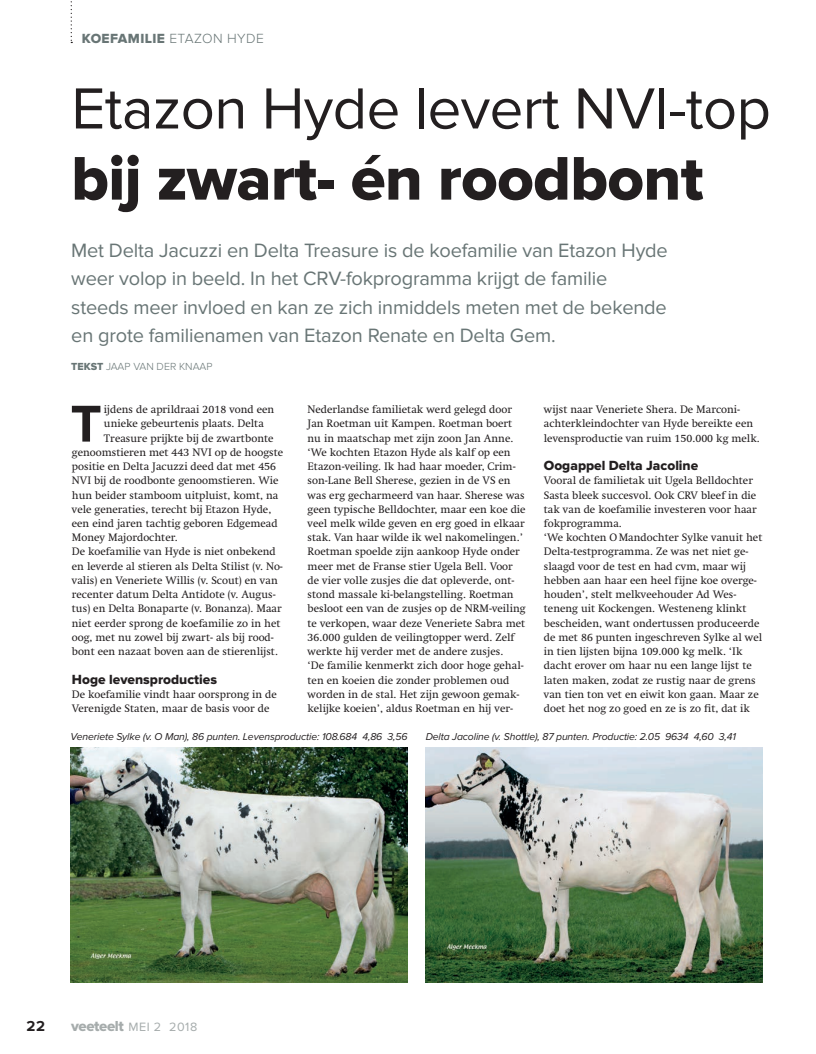
<style>
.page{position:relative;width:816px;height:1054px;background:#fff}
.page>*{position:absolute;margin:0;border:0;box-sizing:border-box;transform-origin:0 0}
.t1{font:63.75px "Proxima Nova Extrabld";letter-spacing:-.01em;color:#231f20}
.t2{font:60px "Proxima Nova";letter-spacing:-.01em;color:#231f20}
.t3{font:700 53.62px "Proxima Nova";color:#231f20}
.t4{font:20px/28.5px "Proxima Nova";letter-spacing:-.01em;color:#687575}
.t5{font:15px "Proxima Nova Extrabld";letter-spacing:-.02em;color:#a6acac}
.t6{font:700 15px "Proxima Nova";color:#231f20}
.t7{font:13.75px "Proxima Nova Extrabld";color:#231f20}
.t8{font:13.75px "Proxima Nova Extrabld";letter-spacing:.03em;color:#687575}
.t9{font:11px/14.2px "Swift LT Pro";color:#231f20}
.t10{font:300 10.62px "Proxima Nova";color:#687575}
.t11{font:italic 10.38px "Proxima Nova";letter-spacing:-.01em;color:#231f20}
.s1{font-family:"Proxima Nova";font-weight:300}
.s2{font-family:"Proxima Nova Extrabld";font-weight:400}
.s3{font-family:"Proxima Nova";font-size:12.5px}
</style>
<div class="page">
<img style="left:71px;top:747px;width:336px;height:235px">
<img style="left:426px;top:747px;width:336px;height:235px">
<svg style="left:71px;top:1px;width:1px;height:42px"></svg>
<p class="t8" style="left:82px;top:31px;width:183px">KOEFAMILIE <span class="s1">ETAZON HYDE</span></p>
<h2 class="t2" style="left:71px;top:74px;width:701px">Etazon Hyde levert NVI-top</h2>
<h1 class="t1" style="left:71px;top:142px;width:634px">bij zwart- én roodbont</h1>
<p class="t4" style="left:71px;top:236px;width:598px">Met Delta Jacuzzi en Delta Treasure is de koefamilie van Etazon Hyde weer volop in beeld. In het CRV-fokprogramma krijgt de familie steeds meer invloed en kan ze zich inmiddels meten met de bekende en grote familienamen van Etazon Renate en Delta Gem.</p>
<p class="t10" style="left:71px;top:360px;width:143px"><span class="s2">TEKST</span> JAAP VAN DER KNAAP</p>
<p class="t9" style="left:307px;top:402px;width:220px">Nederlandse familietak werd gelegd door Jan Roetman uit Kampen. Roetman boert nu in maatschap met zĳn zoon Jan Anne. ‘We kochten Etazon Hyde als kalf op een Etazon-veiling. Ik had haar moeder, Crim&shy;son-Lane Bell Sherese, gezien in de VS en was erg gecharmeerd van haar. Sherese was geen typische Belldochter, maar een koe die veel melk wilde geven en erg goed in elkaar stak. Van haar wilde ik wel nakomelingen.’ Roetman spoelde zĳn aankoop Hyde onder meer met de Franse stier Ugela Bell. Voor de vier volle zusjes die dat opleverde, ont&shy;stond massale ki-belangstelling. Roetman besloot een van de zusjes op de NRM-veiling te verkopen, waar deze Veneriete Sabra met 36.000 gulden de veilingtopper werd. Zelf werkte hĳ verder met de andere zusjes.<br>‘De familie kenmerkt zich door hoge gehal&shy;ten en koeien die zonder problemen oud worden in de stal. Het zĳn gewoon gemak&shy;kelĳke koeien’, aldus Roetman en hĳ ver-</p>
<p class="t11" style="left:71px;top:731px;width:338px">Veneriete Sylke (v. O Man), 86 punten. Levensproductie: 108.684 4,86 3,56</p>
<p class="t11" style="left:426px;top:731px;width:312px">Delta Jacoline (v. Shottle), 87 punten. Productie: 2.05 9634 4,60 3,41</p>
<h3 class="t3" style="left:71px;top:392px;width:33px">T</h3>
<p class="t9" style="left:104px;top:402px;width:172px">ĳdens de aprildraai 2018 vond een</p>
<p class="t9" style="left:544px;top:402px;width:217px">wĳst naar Veneriete Shera. De Marconi&shy;achterkleindochter van Hyde bereikte een levensproductie van ruim 150.000 kg melk.</p>
<p class="t7" style="left:544px;top:457px;width:156px">Oogappel Delta Jacoline</p>
<p class="t9" style="left:544px;top:473px;width:220px">Vooral de familietak uit Ugela Belldochter Sasta bleek succesvol. Ook CRV bleef in die tak van de koefamilie investeren voor haar fokprogramma.<br>‘We kochten OMandochter Sylke vanuit het Delta-testprogramma. Ze was net niet ge&shy;slaagd voor de test en had cvm, maar wĳ hebben aan haar een heel fĳne koe overge&shy;houden’, stelt melkveehouder Ad Wes&shy;teneng uit Kockengen. Westeneng klinkt bescheiden, want ondertussen produceerde de met 86 punten ingeschreven Sylke al wel in tien lĳsten bĳna 109.000 kg melk. ‘Ik dacht erover om haar nu een lange lĳst te laten maken, zodat ze rustig naar de grens van tien ton vet en eiwit kon gaan. Maar ze doet het nog zo goed en ze is zo fit, dat ik</p>
<p class="t9" style="left:104px;top:416px;width:161px">unieke gebeurtenis plaats. Delta</p>
<p class="t9" style="left:104px;top:430px;width:171px">Treasure prĳkte bĳ de zwartbonte</p>
<p class="t9" style="left:72px;top:445px;width:213px">genoomstieren met 443 NVI op de hoogste</p>
<p class="t9" style="left:72px;top:459px;width:206px">positie en Delta Jacuzzi deed dat met 456</p>
<p class="t9" style="left:72px;top:473px;width:208px">NVI bĳ de roodbonte genoomstieren. Wie</p>
<p class="t9" style="left:72px;top:487px;width:208px">hun beider stamboom uitpluist, komt, na</p>
<p class="t9" style="left:72px;top:502px;width:201px">vele generaties, terecht bĳ Etazon Hyde,</p>
<p class="t9" style="left:72px;top:516px;width:207px">een eind jaren tachtig geboren Edgemead</p>
<p class="t9" style="left:72px;top:530px;width:107px">Money Majordochter.</p>
<p class="t9" style="left:72px;top:544px;width:205px">De koefamilie van Hyde is niet onbekend</p>
<p class="t9" style="left:72px;top:558px;width:212px">en leverde al stieren als Delta Stilist (v. No-</p>
<p class="t9" style="left:72px;top:573px;width:207px">valis) en Veneriete Willis (v. Scout) en van</p>
<p class="t9" style="left:72px;top:587px;width:205px">recenter datum Delta Antidote (v. Augus-</p>
<p class="t9" style="left:72px;top:601px;width:211px">tus) en Delta Bonaparte (v. Bonanza). Maar</p>
<p class="t9" style="left:72px;top:615px;width:210px">niet eerder sprong de koefamilie zo in het</p>
<p class="t9" style="left:72px;top:629px;width:203px">oog, met nu zowel bĳ zwart- als bĳ rood-</p>
<p class="t9" style="left:72px;top:644px;width:208px">bont een nazaat boven aan de stierenlĳst.</p>
<p class="t7" style="left:72px;top:670px;width:147px">Hoge levensproducties</p>
<p class="t9" style="left:72px;top:686px;width:206px">De koefamilie vindt haar oorsprong in de<br>Verenigde Staten, maar de basis voor de</p>
<h3 class="t6" style="left:27px;top:1017px;width:20px">22</h3>
<h3 class="t5" style="left:71px;top:1017px;width:127px">veeteelt <span class="s3">MEI 2 2018</span></h3>
</div>
